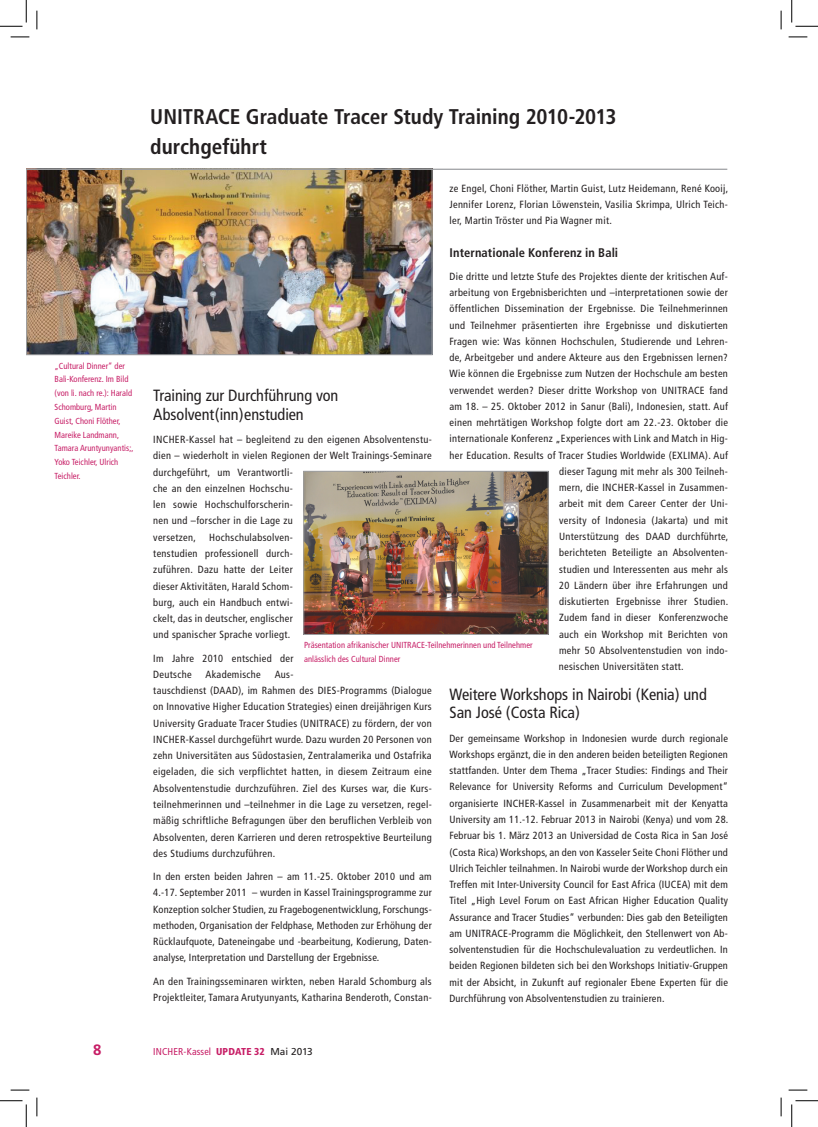
<style>
.page{position:relative;width:818px;height:1127px;background:#fff}
.page>*{position:absolute;margin:0;border:0;box-sizing:border-box;transform-origin:0 0}
.t1{font:700 condensed 21.25px/30px "Frutiger";color:#231f20}
.t2{font:condensed 16.25px/18.8px "Frutiger";letter-spacing:-.005em;color:#231f20}
.t3{font:700 15px "Frutiger";color:#c71e66}
.t4{font:700 condensed 12.5px "Frutiger";letter-spacing:.01em;color:#231f20}
.t5{font:condensed 10.38px/16.2px "Frutiger";letter-spacing:.03em;color:#231f20}
.t6{font:condensed 10px "Frutiger";letter-spacing:.015em;color:#c71e66}
.t7{font:condensed 8.75px/13.8px "Frutiger";letter-spacing:.005em;color:#c71e66}
.s1{font-weight:900}
.s2{font-stretch:normal;color:#231f20}
</style>
<div class="page">
<img style="left:28px;top:171px;width:402px;height:182px">
<div style="left:26px;top:169px;width:406px;height:186px;border:1px solid #9d9fa2"></div>
<img style="left:305px;top:473px;width:241px;height:159px">
<div style="left:303px;top:471px;width:245px;height:163px;border:1px solid #9d9fa2"></div>
<hr style="left:26px;top:169px;width:701px;height:1px;background:#9d9fa2">
<svg style="left:11px;top:36px;width:18px;height:2px"></svg>
<svg style="left:788px;top:36px;width:19px;height:2px"></svg>
<svg style="left:11px;top:1089px;width:18px;height:1px"></svg>
<svg style="left:788px;top:1089px;width:19px;height:1px"></svg>
<svg style="left:36px;top:11px;width:2px;height:18px"></svg>
<svg style="left:36px;top:1097px;width:2px;height:18px"></svg>
<svg style="left:780px;top:11px;width:2px;height:18px"></svg>
<svg style="left:780px;top:1097px;width:2px;height:18px"></svg>
<svg style="left:0;top:0;width:27px;height:27px"></svg>
<svg style="left:0;top:1100px;width:27px;height:26px"></svg>
<svg style="left:791px;top:0;width:27px;height:27px"></svg>
<svg style="left:791px;top:1100px;width:27px;height:26px"></svg>
<p class="t7" style="left:55px;top:359px;width:80px">„Cultural Dinner“ der<br>Bali-Konferenz. Im Bild (von li. nach re.): Harald<br>Schomburg, Martin<br>Guist, Choni Flöther,<br>Mareike Landmann,<br>Tamara Aruntyunyantis;,<br>Yoko Teichler, Ulrich<br>Teichler.</p>
<h1 class="t1" style="left:150px;top:101px;width:468px">UNITRACE Graduate Tracer Study Training 2010-2013 durchgeführt</h1>
<p class="t5" style="left:449px;top:180px;width:280px;text-align:justify">ze Engel, Choni Flöther, Martin Guist, Lutz Heidemann, René Kooij, Jennifer Lorenz, Florian Löwenstein, Vasilia Skrimpa, Ulrich Teich&shy;ler, Martin Tröster und Pia Wagner mit.</p>
<p class="t4" style="left:449px;top:245px;width:170px">Internationale Konferenz in Bali</p>
<p class="t5" style="left:449px;top:268px;width:280px">Die dritte und letzte Stufe des Projektes diente der kritischen Auf-</p>
<p class="t5" style="left:449px;top:284px;width:280px">arbeitung von Ergebnisberichten und –interpretationen sowie der</p>
<p class="t5" style="left:449px;top:300px;width:280px">öffentlichen Dissemination der Ergebnisse. Die Teilnehmerinnen</p>
<p class="t5" style="left:449px;top:317px;width:280px">und Teilnehmer präsentierten ihre Ergebnisse und diskutierten</p>
<p class="t5" style="left:449px;top:333px;width:280px">Fragen wie: Was können Hochschulen, Studierende und Lehren-</p>
<p class="t5" style="left:449px;top:349px;width:280px">de, Arbeitgeber und andere Akteure aus den Ergebnissen lernen?</p>
<p class="t5" style="left:449px;top:365px;width:280px">Wie können die Ergebnisse zum Nutzen der Hochschule am besten</p>
<p class="t5" style="left:449px;top:382px;width:280px">verwendet werden? Dieser dritte Workshop von UNITRACE fand</p>
<p class="t5" style="left:449px;top:398px;width:280px">am 18. – 25. Oktober 2012 in Sanur (Bali), Indonesien, statt. Auf</p>
<p class="t5" style="left:449px;top:414px;width:280px">einen mehrtätigen Workshop folgte dort am 22.-23. Oktober die</p>
<p class="t5" style="left:449px;top:430px;width:280px">internationale Konferenz „Experiences with Link and Match in Hig-</p>
<p class="t5" style="left:449px;top:447px;width:280px">her Education. Results of Tracer Studies Worldwide (EXLIMA). Auf</p>
<p class="t5" style="left:559px;top:463px;width:170px">dieser Tagung mit mehr als 300 Teilneh-</p>
<p class="t5" style="left:559px;top:479px;width:170px">mern, die INCHER-Kassel in Zusammen-</p>
<p class="t5" style="left:559px;top:495px;width:170px">arbeit mit dem Career Center der Uni-</p>
<p class="t5" style="left:559px;top:512px;width:170px">versity of Indonesia (Jakarta) und mit</p>
<p class="t5" style="left:559px;top:528px;width:171px">Unterstützung des DAAD durchführte,</p>
<p class="t5" style="left:559px;top:544px;width:170px">berichteten Beteiligte an Absolventen-</p>
<p class="t5" style="left:559px;top:560px;width:170px">studien und Interessenten aus mehr als</p>
<p class="t5" style="left:559px;top:577px;width:170px">20 Ländern über ihre Erfahrungen und</p>
<p class="t5" style="left:559px;top:593px;width:171px">diskutierten Ergebnisse ihrer Studien.</p>
<p class="t5" style="left:559px;top:609px;width:170px">Zudem fand in dieser Konferenzwoche</p>
<p class="t5" style="left:559px;top:625px;width:170px">auch ein Workshop mit Berichten von</p>
<p class="t5" style="left:559px;top:642px;width:170px">mehr 50 Absolventenstudien von indo-</p>
<p class="t5" style="left:559px;top:658px;width:126px">nesischen Universitäten statt.</p>
<h2 class="t2" style="left:449px;top:684px;width:259px">Weitere Workshops in Nairobi (Kenia) und<br>San José (Costa Rica)</h2>
<p class="t5" style="left:449px;top:729px;width:280px;text-align:justify">Der gemeinsame Workshop in Indonesien wurde durch regionale Workshops ergänzt, die in den anderen beiden beteiligten Regionen stattfanden. Unter dem Thema „Tracer Studies: Findings and Their Relevance for University Reforms and Curriculum Development“ organisierte INCHER-Kassel in Zusammenarbeit mit der Kenyatta University am 11.-12. Februar 2013 in Nairobi (Kenya) und vom 28.<br>Februar bis 1. März 2013 an Universidad de Costa Rica in San José (Costa Rica) Workshops, an den von Kasseler Seite Choni Flöther und Ulrich Teichler teilnahmen. In Nairobi wurde der Workshop durch ein Treffen mit Inter-University Council for East Africa (IUCEA) mit dem Titel „High Level Forum on East African Higher Education Quality Assurance and Tracer Studies“ verbunden: Dies gab den Beteiligten am UNITRACE-Programm die Möglichkeit, den Stellenwert von Ab&shy;solventenstudien für die Hochschulevaluation zu verdeutlichen. In beiden Regionen bildeten sich bei den Workshops Initiativ-Gruppen mit der Absicht, in Zukunft auf regionaler Ebene Experten für die Durchführung von Absolventenstudien zu trainieren.</p>
<h2 class="t2" style="left:153px;top:386px;width:187px">Training zur Durchführung von<br>Absolvent(inn)enstudien</h2>
<p class="t5" style="left:153px;top:431px;width:280px">INCHER-Kassel hat – begleitend zu den eigenen Absolventenstu&shy;dien – wiederholt in vielen Regionen der Welt Trainings-Seminare durchgeführt, um Verantwortli-<br>che an den einzelnen Hochschu-<br>len sowie Hochschulforscherin-<br>nen und –forscher in die Lage zu<br>versetzen,</p>
<p class="t5" style="left:153px;top:529px;width:141px;text-align:justify;text-indent:56px">Hochschulabsolven&shy;tenstudien professionell durch&shy;zuführen. Dazu hatte der Leiter dieser Aktivitäten, Harald Schom&shy;burg, auch ein Handbuch entwi&shy;ckelt, das in deutscher, englischer und spanischer Sprache vorliegt.</p>
<p class="t5" style="left:153px;top:649px;width:142px">Im Jahre 2010 entschied der<br>Deutsche</p>
<p class="t7" style="left:304px;top:638px;width:230px">Präsentation afrikanischer UNITRACE-Teilnehmerinnen und Teilnehmer anlässlich des Cultural Dinner</p>
<p class="t5" style="left:205px;top:666px;width:57px">Akademische</p>
<p class="t5" style="left:153px;top:666px;width:280px;text-indent:121px">Aus-<br>tauschdienst (DAAD), im Rahmen des DIES-Programms (Dialogue on Innovative Higher Education Strategies) einen dreijährigen Kurs University Graduate Tracer Studies (UNITRACE) zu fördern, der von INCHER-Kassel durchgeführt wurde. Dazu wurden 20 Personen von zehn Universitäten aus Südostasien, Zentralamerika und Ostafrika eigeladen, die sich verpflichtet hatten, in diesem Zeitraum eine Absolventenstudie durchzuführen. Ziel des Kurses war, die Kurs&shy;teilnehmerinnen und –teilnehmer in die Lage zu versetzen, regel&shy;mäßig schriftliche Befragungen über den beruflichen Verbleib von Absolventen, deren Karrieren und deren retrospektive Beurteilung des Studiums durchzuführen.</p>
<p class="t5" style="left:153px;top:868px;width:280px;text-align:justify">In den ersten beiden Jahren – am 11.-25. Oktober 2010 und am 4.-17. September 2011 – wurden in Kassel Trainingsprogramme zur Konzeption solcher Studien, zu Fragebogenentwicklung, Forschungs&shy;methoden, Organisation der Feldphase, Methoden zur Erhöhung der Rücklaufquote, Dateneingabe und -bearbeitung, Kodierung, Daten&shy;analyse, Interpretation und Darstellung der Ergebnisse.</p>
<p class="t5" style="left:153px;top:972px;width:280px">An den Trainingsseminaren wirkten, neben Harald Schomburg als<br>Projektleiter, Tamara Arutyunyants, Katharina Benderoth, Constan-</p>
<h3 class="t3" style="left:93px;top:1040px;width:10px">8</h3>
<p class="t6" style="left:153px;top:1045px;width:161px">INCHER-Kassel <span class="s1">UPDATE 32</span> <span class="s2">Mai 2013</span></p>
</div>
